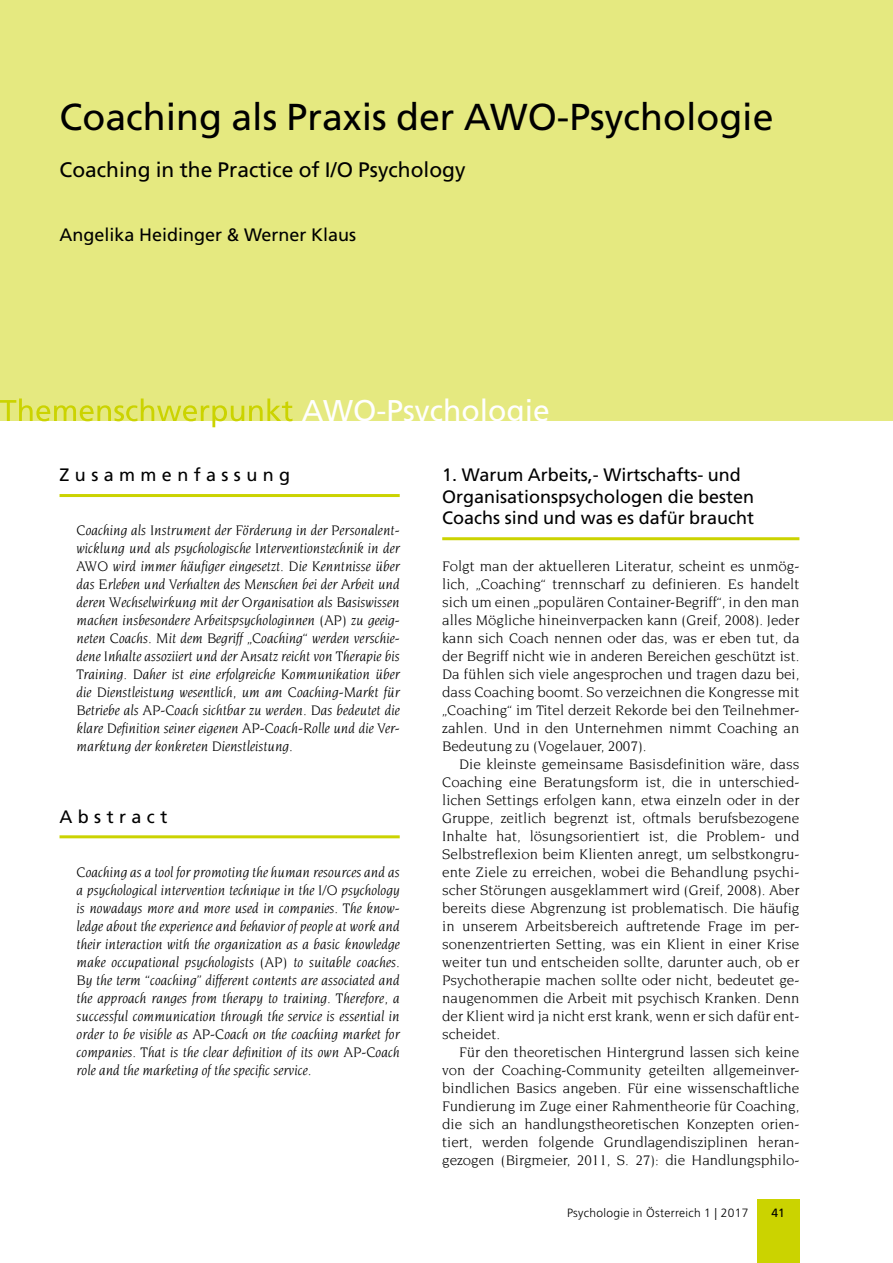
<style>
.page{position:relative;width:893px;height:1263px;background:#fff}
.page>*{position:absolute;margin:0;border:0;box-sizing:border-box;transform-origin:0 0}
.t1{font:37.5px "Frutiger";color:#000}
.t2{font:30px "Frutiger";color:#fff}
.t3{font:21px "Frutiger";color:#000}
.t4{font:18px/21.6px "Frutiger";color:#000}
.t5{font:18px "Frutiger";letter-spacing:.3em;color:#000}
.t6{font:15px/18px "Novarese";color:#000;text-align:justify}
.t7{font:italic 15px/18px "Novarese";color:#000;text-align:justify}
.t8{font:300 12px "Frutiger";letter-spacing:.025em;color:#000}
.t9{font:12px "Frutiger";color:#000}
</style>
<div class="page">
<div style="left:0;top:0;width:893px;height:421px;background:#e5e980"></div>
<svg style="left:0;top:398px;width:292px;height:29px"></svg>
<div style="left:757px;top:1199px;width:42px;height:64px;background:#cbd300"></div>
<hr style="left:60px;top:494px;width:340px;height:3px;background:#cbd300">
<hr style="left:60px;top:835px;width:340px;height:3px;background:#cbd300">
<hr style="left:442px;top:537px;width:357px;height:3px;background:#cbd300">
<h1 class="t1" style="left:60px;top:95px;width:716px">Coaching als Praxis der AWO-Psychologie</h1>
<h3 class="t3" style="left:60px;top:157px;width:408px">Coaching in the Practice of I/O Psychology</h3>
<p class="t4" style="left:60px;top:224px;width:298px">Angelika Heidinger &amp; Werner Klaus</p>
<h2 class="t2" style="left:302px;top:393px;width:249px">AWO-Psychologie</h2>
<p class="t5" style="left:60px;top:464px;width:232px">Zusammenfassung</p>
<p class="t7" style="left:77px;top:520px;width:325px">Coaching als Instrument der Förderung in der Personalent&shy;wicklung und als psychologische Interventionstechnik in der AWO wird immer häufiger eingesetzt. Die Kenntnisse über das Erleben und Verhalten des Menschen bei der Arbeit und deren Wechselwirkung mit der Organisation als Basiswissen machen insbesondere Arbeitspsychologinnen (AP) zu geeig&shy;neten Coachs. Mit dem Begriff „Coaching“ werden verschie&shy;dene Inhalte assoziiert und der Ansatz reicht von Therapie bis Training. Daher ist eine erfolgreiche Kommunikation über die Dienstleistung wesentlich, um am Coaching-Markt für Betriebe als AP-Coach sichtbar zu werden. Das bedeutet die klare Definition seiner eigenen AP-Coach-Rolle und die Ver&shy;marktung der konkreten Dienstleistung.</p>
<p class="t5" style="left:60px;top:806px;width:109px">Abstract</p>
<p class="t7" style="left:77px;top:862px;width:325px">Coaching as a tool for promoting the human resources and as a psychological intervention technique in the I/O psychology is nowadays more and more used in companies. The know&shy;ledge about the experience and behavior of people at work and their interaction with the organization as a basic knowledge make occupational psychologists (AP) to suitable coaches.<br>By the term “coaching” different contents are associated and the approach ranges from therapy to training. Therefore, a successful communication through the service is essential in order to be visible as AP-Coach on the coaching market for companies. That is the clear definition of its own AP-Coach role and the marketing of the specific service.</p>
<p class="t4" style="left:442px;top:464px;width:314px">1. Warum Arbeits,- Wirtschafts- und<br>Organisationspsychologen die besten<br>Coachs sind und was es dafür braucht</p>
<p class="t6" style="left:442px;top:556px;width:359px">Folgt man der aktuelleren Literatur, scheint es unmög&shy;lich, „Coaching“ trennscharf zu definieren. Es handelt sich um einen „populären Container-Begriff“, in den man alles Mögliche hineinverpacken kann (Greif, 2008). Jeder kann sich Coach nennen oder das, was er eben tut, da der Begriff nicht wie in anderen Bereichen geschützt ist.<br>Da fühlen sich viele angesprochen und tragen dazu bei, dass Coaching boomt. So verzeichnen die Kongresse mit „Coaching“ im Titel derzeit Rekorde bei den Teilnehmer&shy;zahlen. Und in den Unternehmen nimmt Coaching an Bedeutung zu (Vogelauer, 2007).</p>
<p class="t6" style="left:442px;top:754px;width:359px;text-indent:17px">Die kleinste gemeinsame Basisdefinition wäre, dass Coaching eine Beratungsform ist, die in unterschied&shy;lichen Settings erfolgen kann, etwa einzeln oder in der Gruppe, zeitlich begrenzt ist, oftmals berufsbezogene Inhalte hat, lösungsorientiert ist, die Problem- und Selbstreflexion beim Klienten anregt, um selbstkongru&shy;ente Ziele zu erreichen, wobei die Behandlung psychi&shy;scher Störungen ausgeklammert wird (Greif, 2008). Aber bereits diese Abgrenzung ist problematisch. Die häufig in unserem Arbeitsbereich auftretende Frage im per&shy;sonenzentrierten Setting, was ein Klient in einer Krise weiter tun und entscheiden sollte, darunter auch, ob er Psychotherapie machen sollte oder nicht, bedeutet ge&shy;naugenommen die Arbeit mit psychisch Kranken. Denn der Klient wird ja nicht erst krank, wenn er sich dafür ent&shy;scheidet.</p>
<p class="t6" style="left:442px;top:1042px;width:359px;text-indent:17px">Für den theoretischen Hintergrund lassen sich keine von der Coaching-Community geteilten allgemeinver&shy;bindlichen Basics angeben. Für eine wissenschaftliche Fundierung im Zuge einer Rahmentheorie für Coaching, die sich an handlungstheoretischen Konzepten orien&shy;tiert, werden folgende Grundlagendisziplinen heran&shy;gezogen (Birgmeier, 2011, S. 27): die Handlungsphilo-</p>
<p class="t8" style="left:567px;top:1206px;width:183px">Psychologie in Österreich 1 | 2017</p>
<p class="t9" style="left:771px;top:1205px;width:15px">41</p>
</div>
